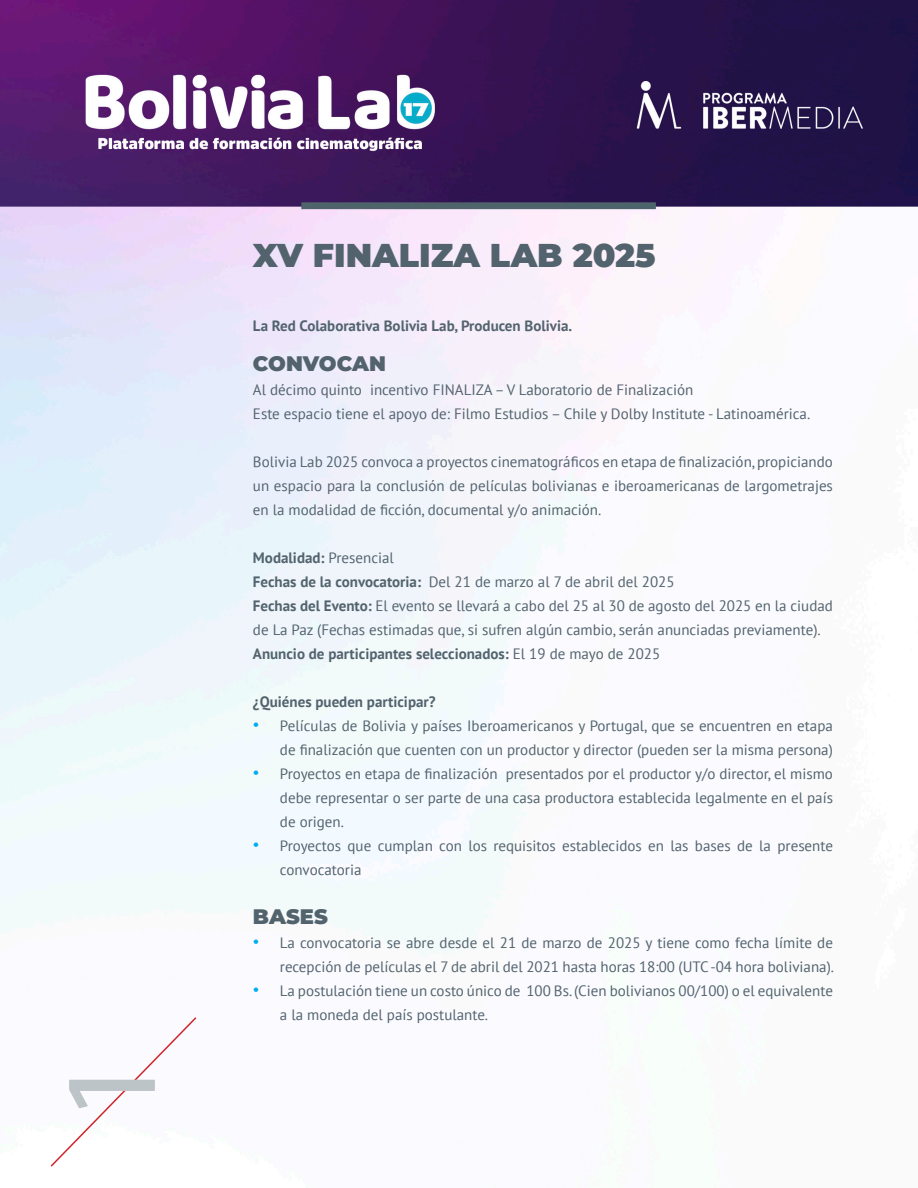
<style>
.page{position:relative;width:918px;height:1188px;background:#fff}
.page>*{position:absolute;margin:0;border:0;box-sizing:border-box;transform-origin:0 0}
.t1{font:132px "Myriad Pro";color:#bdc4c8}
.Titulo{font:900 33px "Montserrat";color:#52636e}
.Titulo-2{font:900 21px "Montserrat";color:#52636e}
.Subtitulos{font:15px/24px "PT Sans";color:#52636e}
.Subtitulos-2{font:700 15px "PT Sans";color:#52636e}
.Titulo-3{font:700 15px "PT Sans";color:#52636e}
.s1{font-weight:400}
.s2{font-weight:700}
.s3{font-family:"Dosis";font-size:21px;color:#00aeef}
</style>
<div class="page">
<img style="left:0;top:0;width:918px;height:959px">
<svg style="left:50px;top:1017px;width:147px;height:150px"></svg>
<p class="t1" style="left:29px;top:1122px;width:69px;rotate:-90deg">1</p>
<p class="Titulo" style="left:253px;top:230px;width:404px">XV FINALIZA LAB 2025</p>
<p class="Titulo-3" style="left:253px;top:316px;width:321px">La Red Colaborativa Bolivia Lab, Producen Bolivia.</p>
<p class="Titulo-2" style="left:253px;top:348px;width:135px">CONVOCAN</p>
<p class="Subtitulos" style="left:253px;top:377px;width:442px">Al décimo quinto incentivo FINALIZA – V Laboratorio de Finalización</p>
<p class="Subtitulos" style="left:253px;top:401px;width:559px">Este espacio tiene el apoyo de: Filmo Estudios – Chile y Dolby Institute - Latinoamérica.</p>
<p class="Subtitulos" style="left:253px;top:449px;width:581px;text-align:justify">Bolivia Lab 2025 convoca a proyectos cinematográficos en etapa de finalización, propiciando un espacio para la conclusión de películas bolivianas e iberoamericanas de largometrajes en la modalidad de ficción, documental y/o animación.</p>
<p class="Subtitulos-2" style="left:253px;top:548px;width:142px">Modalidad: <span class="s1">Presencial</span></p>
<p class="Subtitulos" style="left:253px;top:569px;width:423px"><span class="s2">Fechas de la convocatoria:</span> Del 21 de marzo al 7 de abril del 2025</p>
<p class="Subtitulos" style="left:253px;top:593px;width:581px"><span class="s2">Fechas del Evento:</span> El evento se llevará a cabo del 25 al 30 de agosto del 2025 en la ciudad de La Paz (Fechas estimadas que, si sufren algún cambio, serán anunciadas previamente).</p>
<p class="Subtitulos-2" style="left:253px;top:644px;width:409px">Anuncio de participantes seleccionados: <span class="s1">El 19 de mayo de 2025</span></p>
<p class="Subtitulos-2" style="left:253px;top:692px;width:184px">¿Quiénes pueden participar?</p>
<p class="Subtitulos" style="left:253px;top:713px;width:581px;text-align:right"><span class="s3">•</span> Películas de Bolivia y países Iberoamericanos y Portugal, que se encuentren en etapa de finalización que cuenten con un productor y director (pueden ser la misma persona)</p>
<p class="Subtitulos" style="left:280px;top:761px;width:555px;text-align:justify;text-indent:-27px"><span class="s3">•</span> Proyectos en etapa de finalización presentados por el productor y/o director, el mismo debe representar o ser parte de una casa productora establecida legalmente en el país de origen.</p>
<p class="Subtitulos" style="left:280px;top:833px;width:555px;text-indent:-27px"><span class="s3">•</span> Proyectos que cumplan con los requisitos establecidos en las bases de la presente convocatoria</p>
<p class="Titulo-2" style="left:253px;top:901px;width:76px">BASES</p>
<p class="Subtitulos" style="left:253px;top:931px;width:583px;text-align:right"><span class="s3">•</span> La convocatoria se abre desde el 21 de marzo de 2025 y tiene como fecha límite de recepción de películas el 7 de abril del 2021 hasta horas 18:00 (UTC -04 hora boliviana).</p>
<p class="Subtitulos" style="left:280px;top:979px;width:554px;text-indent:-27px"><span class="s3">•</span> La postulación tiene un costo único de 100 Bs. (Cien bolivianos 00/100) o el equivalente a la moneda del país postulante.</p>
</div>
